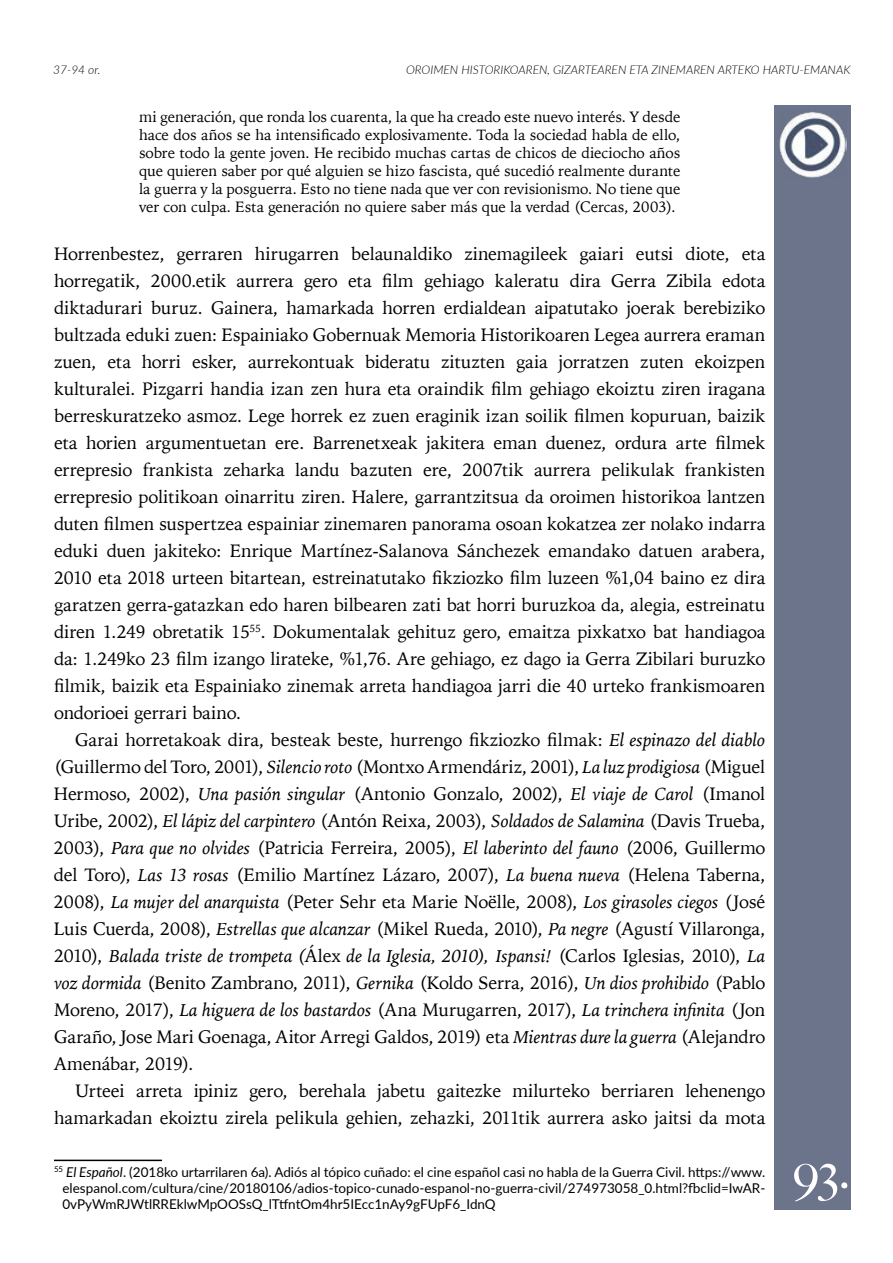
<style>
.page{position:relative;width:893px;height:1263px;background:#fff}
.page>*{position:absolute;margin:0;border:0;box-sizing:border-box;transform-origin:0 0}
.t1{font:500 51px "Big Caslon";color:#fff}
.t2{font:18px/27px "Iowan Old Style";letter-spacing:-.005em;color:#000;text-align:justify}
.t3{font:15px/18px "Iowan Old Style";color:#000;text-align:justify}
.t4{font:13.5px/16.2px "Lato";color:#000;text-align:justify}
.t5{font:italic 300 12px "Lato";color:#000}
.s1{font-style:italic}
</style>
<div class="page">
<div style="left:774px;top:105px;width:76px;height:1104px;background:#6b748a"></div>
<img style="left:779px;top:112px;width:67px;height:66px">
<hr style="left:54px;top:1159px;width:108px;height:2px;background:#000">
<p class="t5" style="left:53px;top:62px;width:49px">37-94 or.</p>
<p class="t5" style="left:406px;top:62px;width:446px">OROIMEN HISTORIKOAREN, GIZARTEAREN ETA ZINEMAREN ARTEKO HARTU-EMANAK</p>
<p class="t3" style="left:139px;top:107px;width:543px">mi generación, que ronda los cuarenta, la que ha creado este nuevo interés. Y desde hace dos años se ha intensificado explosivamente. Toda la sociedad habla de ello, sobre todo la gente joven. He recibido muchas cartas de chicos de dieciocho años que quieren saber por qué alguien se hizo fascista, qué sucedió realmente durante la guerra y la posguerra. Esto no tiene nada que ver con revisionismo. No tiene que ver con culpa. Esta generación no quiere saber más que la verdad (Cercas, 2003).</p>
<p class="t2" style="left:54px;top:240px;width:713px">Horrenbestez, gerraren hirugarren belaunaldiko zinemagileek gaiari eutsi diote, eta horregatik, 2000.etik aurrera gero eta film gehiago kaleratu dira Gerra Zibila edota diktadurari buruz. Gainera, hamarkada horren erdialdean aipatutako joerak berebiziko bultzada eduki zuen: Espainiako Gobernuak Memoria Historikoaren Legea aurrera eraman zuen, eta horri esker, aurrekontuak bideratu zituzten gaia jorratzen zuten ekoizpen kulturalei. Pizgarri handia izan zen hura eta oraindik film gehiago ekoiztu ziren iragana berreskuratzeko asmoz. Lege horrek ez zuen eraginik izan soilik filmen kopuruan, baizik eta horien argumentuetan ere. Barrenetxeak jakitera eman duenez, ordura arte filmek errepresio frankista zeharka landu bazuten ere, 2007tik aurrera pelikulak frankisten errepresio politikoan oinarritu ziren. Halere, garrantzitsua da oroimen historikoa lantzen duten filmen suspertzea espainiar zinemaren panorama osoan kokatzea zer nolako indarra eduki duen jakiteko: Enrique Martínez-Salanova Sánchezek emandako datuen arabera, 2010 eta 2018 urteen bitartean, estreinatutako fikziozko film luzeen %1,04 baino ez dira garatzen gerra-gatazkan edo haren bilbearen zati bat horri buruzkoa da, alegia, estreinatu diren 1.249 obretatik 15<sup>55</sup>. Dokumentalak gehituz gero, emaitza pixkatxo bat handiagoa da: 1.249ko 23 film izango lirateke, %1,76. Are gehiago, ez dago ia Gerra Zibilari buruzko filmik, baizik eta Espainiako zinemak arreta handiagoa jarri die 40 urteko frankismoaren ondorioei gerrari baino.</p>
<p class="t2" style="left:54px;top:726px;width:713px;text-indent:21px">Garai horretakoak dira, besteak beste, hurrengo fikziozko filmak: <span class="s1">El espinazo del diablo </span>(Guillermo del Toro, 2001), <span class="s1">Silencio roto</span> (Montxo Armendáriz, 2001), <span class="s1">La luz prodigiosa</span> (Miguel Hermoso, 2002), <span class="s1">Una pasión singular</span> (Antonio Gonzalo, 2002), <span class="s1">El viaje de Carol</span> (Imanol Uribe, 2002), <span class="s1">El lápiz del carpintero</span> (Antón Reixa, 2003), <span class="s1">Soldados de Salamina</span> (Davis Trueba, 2003), <span class="s1">Para que no olvides</span> (Patricia Ferreira, 2005), <span class="s1">El laberinto del fauno</span> (2006, Guillermo del Toro), <span class="s1">Las 13 rosas</span> (Emilio Martínez Lázaro, 2007), <span class="s1">La buena nueva</span> (Helena Taberna, 2008), <span class="s1">La mujer del anarquista</span> (Peter Sehr eta Marie Noëlle, 2008), <span class="s1">Los girasoles ciegos</span> (José Luis Cuerda, 2008), <span class="s1">Estrellas que alcanzar</span> (Mikel Rueda, 2010), <span class="s1">Pa negre</span> (Agustí Villaronga, 2010), <span class="s1">Balada triste de trompeta (</span>Álex <span class="s1">de la Iglesia, 2010), Ispansi!</span> (Carlos Iglesias, 2010), <span class="s1">La voz dormida</span> (Benito Zambrano, 2011), <span class="s1">Gernika</span> (Koldo Serra, 2016), <span class="s1">Un dios prohibido</span> (Pablo Moreno, 2017), <span class="s1">La higuera de los bastardos</span> (Ana Murugarren, 2017), <span class="s1">La trinchera infinita</span> (Jon Garaño, Jose Mari Goenaga, Aitor Arregi Galdos, 2019) eta <span class="s1">Mientras dure la guerra</span> (Alejandro Amenábar, 2019).</p>
<p class="t2" style="left:54px;top:1077px;width:713px;text-align:right">Urteei arreta ipiniz gero, berehala jabetu gaitezke milurteko berriaren lehenengo hamarkadan ekoiztu zirela pelikula gehien, zehazki, 2011tik aurrera asko jaitsi da mota</p>
<p class="t4" style="left:62px;top:1163px;width:704px;text-indent:-8px"><sup>55</sup> <span class="s1">El Español</span>. (2018ko urtarrilaren 6a). Adiós al tópico cuñado: el cine español casi no habla de la Guerra Civil. https://www. elespanol.com/cultura/cine/20180106/adios-topico-cunado-espanol-no-guerra-civil/274973058_0.html?fbclid=IwAR-0vPyWmRJWtlRREklwMpOOSsQ_lTtfntOm4hr5IEcc1nAy9gFUpF6_IdnQ</p>
<h1 class="t1" style="left:793px;top:1128px;width:59px">93.</h1>
</div>
